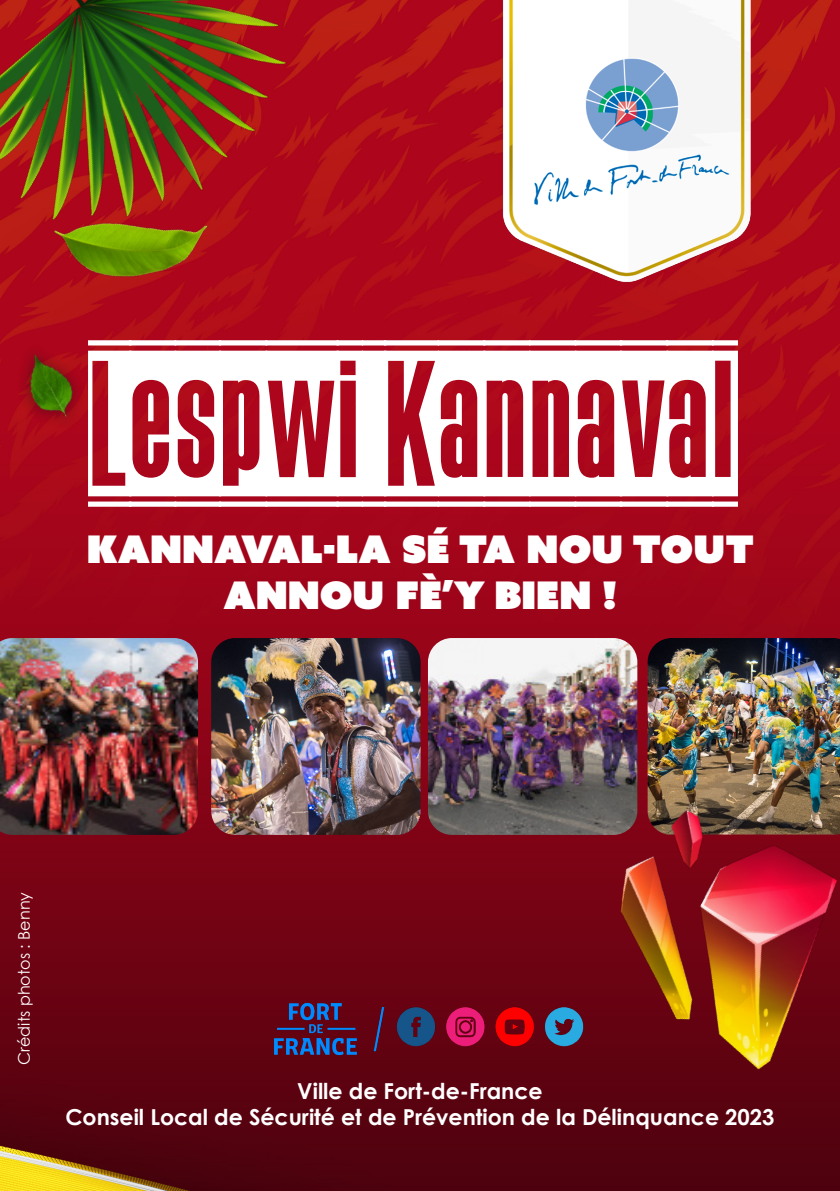
<style>
.page{position:relative;width:840px;height:1191px;background:#fff}
.page>*{position:absolute;margin:0;border:0;box-sizing:border-box;transform-origin:0 0}
.t1{font:200px "The Black Box";color:#fff}
.t2{font:38px "Azo Sans Uber";color:#fff}
.t3{font:700 22px "Century Gothic";color:#fff}
.t4{font:16px "Century Gothic";color:#fff}
</style>
<div class="page">
<img style="left:0;top:0;width:839px;height:1191px">
<img style="left:0;top:638px;width:198px;height:197px">
<img style="left:427px;top:638px;width:210px;height:197px">
<img style="left:211px;top:638px;width:209px;height:197px">
<img style="left:647px;top:638px;width:192px;height:114px">
<img style="left:455px;top:0;width:332px;height:317px">
<div style="left:0;top:443px;width:266px;height:78px;background:#a9051b"></div>
<img style="left:533px;top:752px;width:306px;height:366px">
<img style="left:0;top:0;width:423px;height:443px">
<img style="left:238px;top:984px;width:372px;height:92px">
<p class="t1" style="left:90px;top:293px;width:648px">LESPWI KANNAVAL</p>
<p class="t2" style="left:87px;top:524px;width:668px">KANNAVAL-LA SÉ TA NOU TOUT</p>
<p class="t2" style="left:223px;top:569px;width:394px">ANNOU FÈ’Y BIEN !</p>
<p class="t4" style="left:14px;top:1064px;width:174px;rotate:-90deg">Crédits photos : Benny</p>
<p class="t3" style="left:297px;top:1076px;width:247px">Ville de Fort-de-France</p>
<p class="t3" style="left:65px;top:1103px;width:710px">Conseil Local de Sécurité et de Prévention de la Délinquance 2023</p>
</div>
